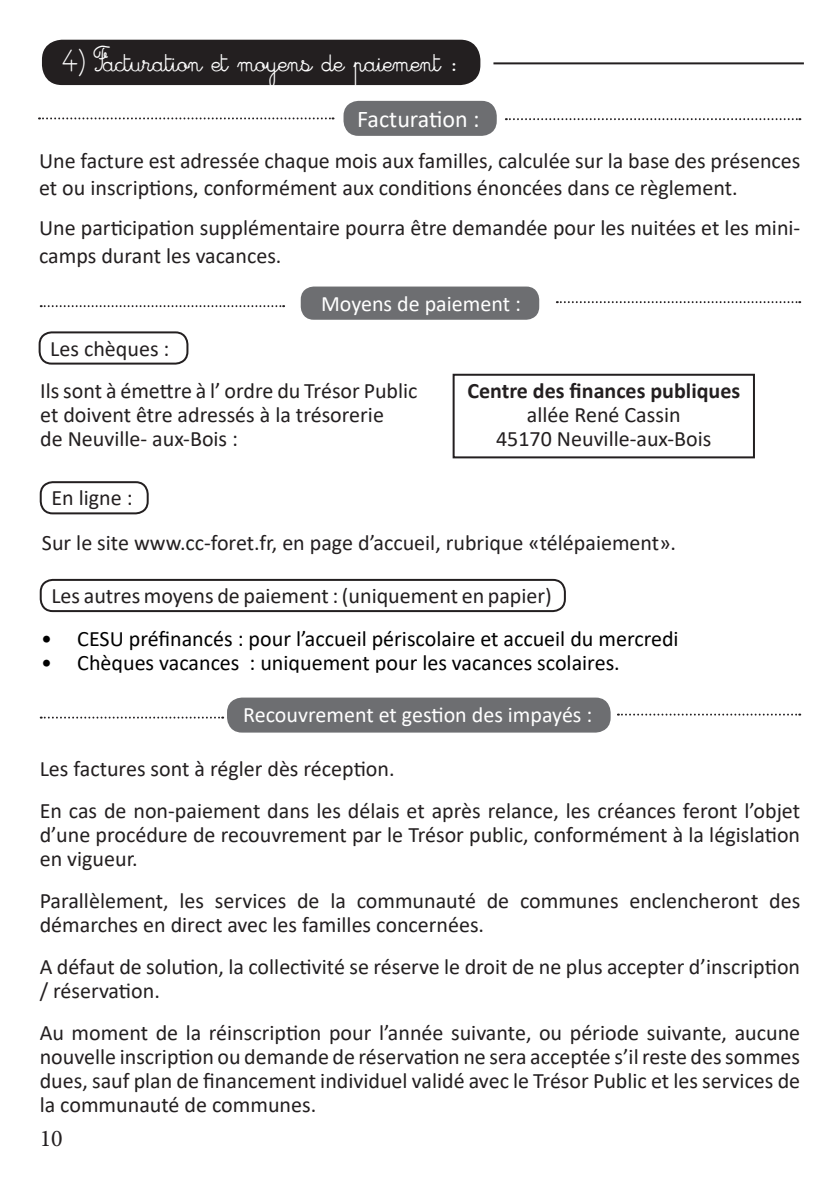
<style>
.page{position:relative;width:840px;height:1191px;background:#fff}
.page>*{position:absolute;margin:0;border:0;box-sizing:border-box;transform-origin:0 0}
.t1{font:28px "Cursivestandard";letter-spacing:-.03em;color:#fff}
.t2{font:24px "Calibri";color:#fff}
.t3{font:24px "Minion Pro";color:#231f20}
.t4{font:22px/24px "Calibri";color:#231f20}
.t5{font:22px "Calibri";color:#000}
.t6{font:22px "Calibri";color:#fff}
.t7{font:700 22px "Calibri";color:#231f20}
</style>
<div class="page">
<div style="left:42px;top:40px;width:438px;height:45px;background:#231f20;border-radius:20px"></div>
<div style="left:344px;top:102px;width:151px;height:33px;background:#6d6e71;border-radius:14px"></div>
<div style="left:343px;top:101px;width:153px;height:35px;border:2px solid #6d6e71;border-radius:14px"></div>
<hr style="left:493px;top:62px;width:310px;height:2px;background:#231f20">
<svg style="left:39px;top:117px;width:294px;height:2px"></svg>
<svg style="left:505px;top:118px;width:295px;height:2px"></svg>
<div style="left:301px;top:287px;width:237px;height:32px;background:#6d6e71;border-radius:12px"></div>
<div style="left:300px;top:286px;width:239px;height:34px;border:2px solid #6d6e71;border-radius:12px"></div>
<svg style="left:556px;top:301px;width:243px;height:2px"></svg>
<svg style="left:41px;top:305px;width:243px;height:2px"></svg>
<div style="left:39px;top:331px;width:149px;height:33px;border:2px solid #231f20;border-radius:12px"></div>
<div style="left:40px;top:481px;width:109px;height:33px;border:2px solid #231f20;border-radius:12px"></div>
<div style="left:40px;top:579px;width:525px;height:33px;border:2px solid #231f20;border-radius:12px"></div>
<div style="left:452px;top:374px;width:302px;height:84px;border:2px solid #231f20"></div>
<div style="left:228px;top:698px;width:381px;height:33px;background:#6d6e71;border-radius:14px"></div>
<div style="left:227px;top:697px;width:383px;height:35px;border:2px solid #6d6e71;border-radius:14px"></div>
<svg style="left:41px;top:716px;width:182px;height:2px"></svg>
<svg style="left:617px;top:713px;width:182px;height:2px"></svg>
<p class="t1" style="left:62px;top:45px;width:398px">4) Facturation et moyens de paiement :</p>
<p class="t2" style="left:357px;top:102px;width:124px">Facturation :</p>
<p class="t4" style="left:39px;top:147px;width:762px;line-height:26.4px">Une facture est adressée chaque mois aux familles, calculée sur la base des présences et ou inscriptions, conformément aux conditions énoncées dans ce règlement.</p>
<p class="t4" style="left:39px;top:212px;width:762px;line-height:28.8px">Une participation supplémentaire pourra être demandée pour les nuitées et les mini&shy;camps durant les vacances.</p>
<p class="t6" style="left:321px;top:288px;width:201px">Moyens de paiement :</p>
<p class="t4" style="left:40px;top:326px;width:378px;line-height:42.4px;text-indent:10px">Les chèques :<br>Ils sont à émettre à l’ ordre du Trésor Public</p>
<p class="t4" style="left:40px;top:402px;width:345px">et doivent être adressés à la trésorerie de Neuville- aux-Bois :</p>
<p class="t7" style="left:467px;top:375px;width:274px">Centre des finances publiques</p>
<p class="t4" style="left:496px;top:402px;width:217px;text-align:center">allée René Cassin<br>45170 Neuville-aux-Bois</p>
<p class="t4" style="left:51px;top:485px;width:83px">En ligne :</p>
<p class="t4" style="left:42px;top:530px;width:635px">Sur le site www.cc-foret.fr, en page d’accueil, rubrique «télépaiement».</p>
<p class="t4" style="left:51px;top:583px;width:501px">Les autres moyens de paiement : (uniquement en papier)</p>
<p class="t5" style="left:41px;top:623px;width:638px">• CESU préfinancés : pour l’accueil périscolaire et accueil du mercredi</p>
<p class="t5" style="left:41px;top:647px;width:579px">• Chèques vacances : uniquement pour les vacances scolaires.</p>
<p class="t6" style="left:243px;top:699px;width:350px">Recouvrement et gestion des impayés :</p>
<p class="t4" style="left:40px;top:747px;width:761px;line-height:42px">Les factures sont à régler dès réception.<br>En cas de non-paiement dans les délais et après relance, les créances feront l’objet</p>
<p class="t4" style="left:40px;top:822px;width:761px">d’une procédure de recouvrement par le Trésor public, conformément à la législation en vigueur.</p>
<p class="t4" style="left:40px;top:888px;width:761px">Parallèlement, les services de la communauté de communes enclencheront des démarches en direct avec les familles concernées.</p>
<p class="t4" style="left:40px;top:954px;width:761px">A défaut de solution, la collectivité se réserve le droit de ne plus accepter d’inscription / réservation.</p>
<p class="t4" style="left:40px;top:1020px;width:761px;text-align:justify">Au moment de la réinscription pour l’année suivante, ou période suivante, aucune nouvelle inscription ou demande de réservation ne sera acceptée s’il reste des sommes dues, sauf plan de financement individuel validé avec le Trésor Public et les services de la communauté de communes.</p>
<p class="t3" style="left:40px;top:1129px;width:25px">10</p>
</div>
